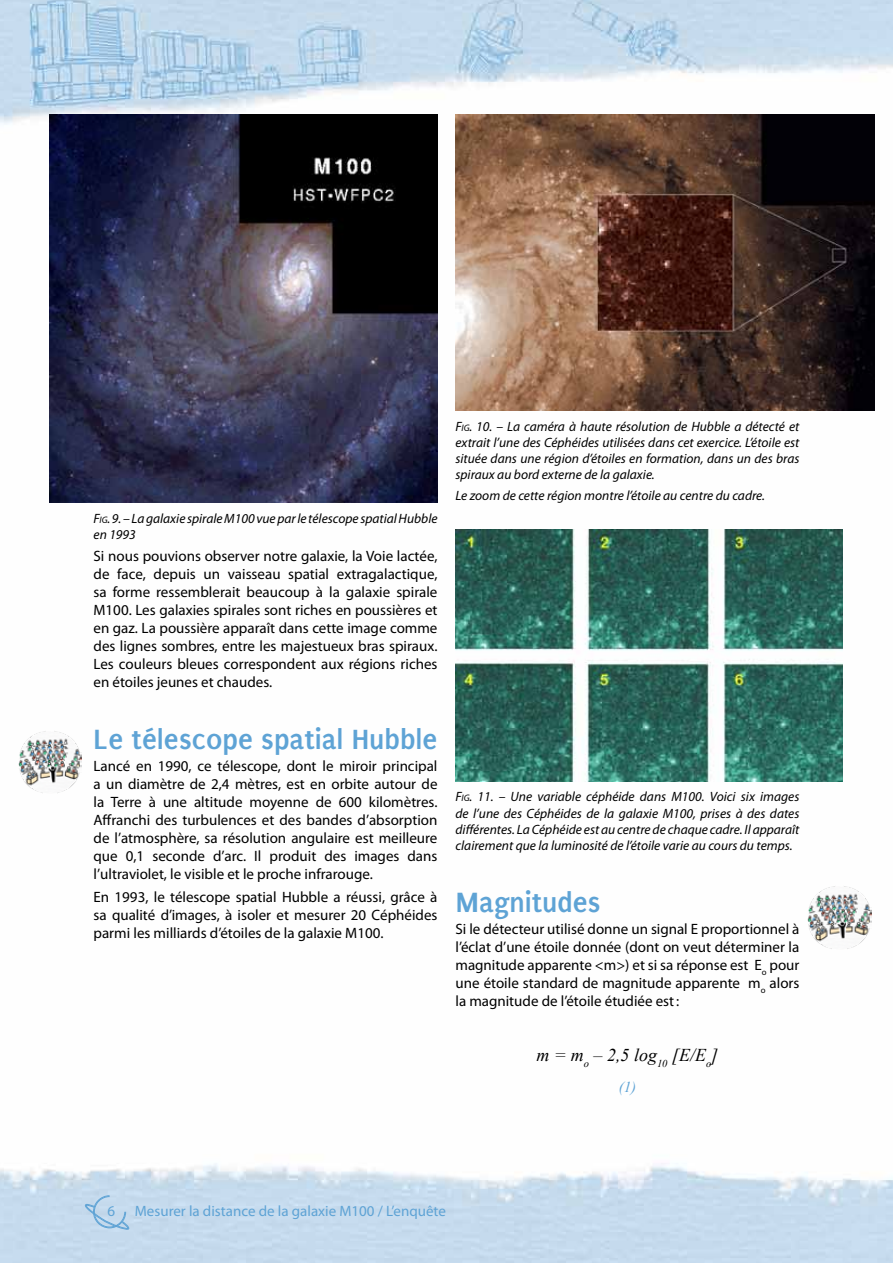
<style>
.page{position:relative;width:893px;height:1263px;background:#fff}
.page>*{position:absolute;margin:0;border:0;box-sizing:border-box;transform-origin:0 0}
.t1{font:700 30px "Puritan 2";color:#5ea3d5}
.t2{font:italic 18px "Times New Roman";color:#000}
.t3{font:15px/18px "Myriad Pro";color:#000;text-align:justify}
.t4{font:15px "Myriad Pro";color:#5ea3d5}
.t5{font:italic 15px "Times New Roman";color:#5ea3d5}
.t6{font:italic 13.5px/16.2px "Myriad Pro";color:#000;text-align:justify}
.s1{font-style:inherit}
.s2{font-size:9.45px}
</style>
<div class="page">
<img style="left:0;top:0;width:893px;height:1263px">
<svg style="left:85px;top:1195px;width:45px;height:36px;background:#b6d2e9"></svg>
<img style="left:50px;top:115px;width:387px;height:387px">
<img style="left:455px;top:115px;width:419px;height:295px">
<img style="left:455px;top:529px;width:388px;height:252px">
<img style="left:808px;top:886px;width:64px;height:64px">
<img style="left:18px;top:730px;width:64px;height:64px">
<p class="t6" style="left:94px;top:510px;width:345px"><span class="s1">F</span><span class="s2">ig</span>. 9. – La galaxie spirale M100 vue par le télescope spatial Hubble en 1993</p>
<p class="t3" style="left:94px;top:547px;width:345px">Si nous pouvions observer notre galaxie, la Voie lactée, de face, depuis un vaisseau spatial extragalactique, sa forme ressemblerait beaucoup à la galaxie spirale M100. Les galaxies spirales sont riches en poussières et en gaz. La poussière apparaît dans cette image comme des lignes sombres, entre les majestueux bras spiraux.<br>Les couleurs bleues correspondent aux régions riches en étoiles jeunes et chaudes.</p>
<h1 class="t1" style="left:94px;top:723px;width:345px">Le télescope spatial Hubble</h1>
<p class="t3" style="left:94px;top:757px;width:345px">Lancé en 1990, ce télescope, dont le miroir principal a un diamètre de 2,4 mètres, est en orbite autour de la Terre à une altitude moyenne de 600 kilomètres.<br>Affranchi des turbulences et des bandes d’absorption de l’atmosphère, sa résolution angulaire est meilleure que 0,1 seconde d’arc. Il produit des images dans l’ultraviolet, le visible et le proche infrarouge.</p>
<p class="t3" style="left:94px;top:887px;width:345px">En 1993, le télescope spatial Hubble a réussi, grâce à sa qualité d’images, à isoler et mesurer 20 Céphéides parmi les milliards d’étoiles de la galaxie M100.</p>
<p class="t6" style="left:455px;top:418px;width:345px"><span class="s1">F</span><span class="s2">ig</span>. 10. – La caméra à haute résolution de Hubble a détecté et extrait l’une des Céphéides utilisées dans cet exercice. L’étoile est située dans une région d’étoiles en formation, dans un des bras spiraux au bord externe de la galaxie.</p>
<p class="t6" style="left:455px;top:487px;width:311px">Le zoom de cette région montre l’étoile au centre du cadre.</p>
<p class="t6" style="left:455px;top:789px;width:345px"><span class="s1">F</span><span class="s2">ig</span>. 11. – Une variable céphéide dans M100. Voici six images de l’une des Céphéides de la galaxie M100, prises à des dates différentes. La Céphéide est au centre de chaque cadre. Il apparaît clairement que la luminosité de l’étoile varie au cours du temps.</p>
<h1 class="t1" style="left:455px;top:885px;width:147px">Magnitudes</h1>
<p class="t3" style="left:455px;top:919px;width:345px">Si le détecteur utilisé donne un signal E proportionnel à l’éclat d’une étoile donnée (dont on veut déterminer la magnitude apparente &lt;m&gt;) et si sa réponse est E<sub>o</sub> pour une étoile standard de magnitude apparente m<sub>o</sub> alors la magnitude de l’étoile étudiée est:</p>
<p class="t2" style="left:537px;top:1043px;width:183px">m = m<sub>o</sub> – 2,5 log<sub>10</sub> [E/E<sub>o</sub>]</p>
<p class="t5" style="left:619px;top:1076px;width:19px">(1)</p>
<p class="t4" style="left:107px;top:1202px;width:9px">6</p>
<p class="t4" style="left:135px;top:1202px;width:313px">Mesurer la distance de la galaxie M100 / L’enquête</p>
</div>
